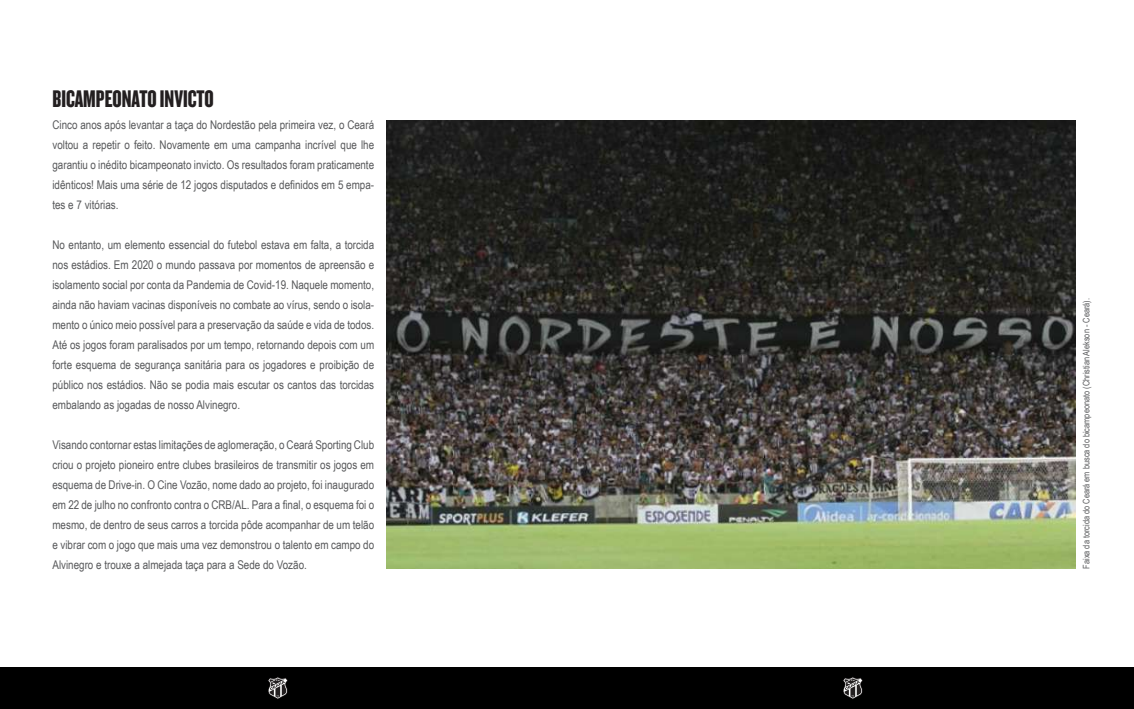
<style>
.page{position:relative;width:1134px;height:709px;background:#fff}
.page>*{position:absolute;margin:0;border:0;box-sizing:border-box;transform-origin:0 0}
.t1{font:25px "Knockout 68 Full Featherwt";color:#231f20}
.t2{font:12px/20px "Arial Narrow";color:#57585a;text-align:justify}
.t3{font:9px "Arial Narrow";color:#57585a}
</style>
<div class="page">
<div style="left:0;top:667px;width:1134px;height:42px;background:#000"></div>
<svg style="left:268px;top:677px;width:20px;height:22px"></svg>
<svg style="left:843px;top:677px;width:20px;height:22px"></svg>
<img style="left:387px;top:120px;width:689px;height:448px">
<h1 class="t1" style="left:52px;top:83px;width:163px">BICAMPEONATO INVICTO</h1>
<p class="t2" style="left:52px;top:115px;width:323px">Cinco anos após levantar a taça do Nordestão pela primeira vez, o Ceará voltou a repetir o feito. Novamente em uma campanha incrível que lhe garantiu o inédito bicampeonato invicto. Os resultados foram praticamente idênticos! Mais uma série de 12 jogos disputados e definidos em 5 empa&shy;tes e 7 vitórias.</p>
<p class="t2" style="left:52px;top:235px;width:323px">No entanto, um elemento essencial do futebol estava em falta, a torcida nos estádios. Em 2020 o mundo passava por momentos de apreensão e isolamento social por conta da Pandemia de Covid-19. Naquele momento, ainda não haviam vacinas disponíveis no combate ao vírus, sendo o isola&shy;mento o único meio possível para a preservação da saúde e vida de todos.<br>Até os jogos foram paralisados por um tempo, retornando depois com um forte esquema de segurança sanitária para os jogadores e proibição de público nos estádios. Não se podia mais escutar os cantos das torcidas embalando as jogadas de nosso Alvinegro.</p>
<p class="t2" style="left:52px;top:435px;width:323px">Visando contornar estas limitações de aglomeração, o Ceará Sporting Club criou o projeto pioneiro entre clubes brasileiros de transmitir os jogos em esquema de Drive-in. O Cine Vozão, nome dado ao projeto, foi inaugurado em 22 de julho no confronto contra o CRB/AL. Para a final, o esquema foi o mesmo, de dentro de seus carros a torcida pôde acompanhar de um telão e vibrar com o jogo que mais uma vez demonstrou o talento em campo do Alvinegro e trouxe a almejada taça para a Sede do Vozão.</p>
<p class="t3" style="left:1080px;top:568px;width:272px;rotate:-90deg">Faixa da torcida do Ceará em busca do bicampeonato (Christian Alekson - Ceará).</p>
</div>
